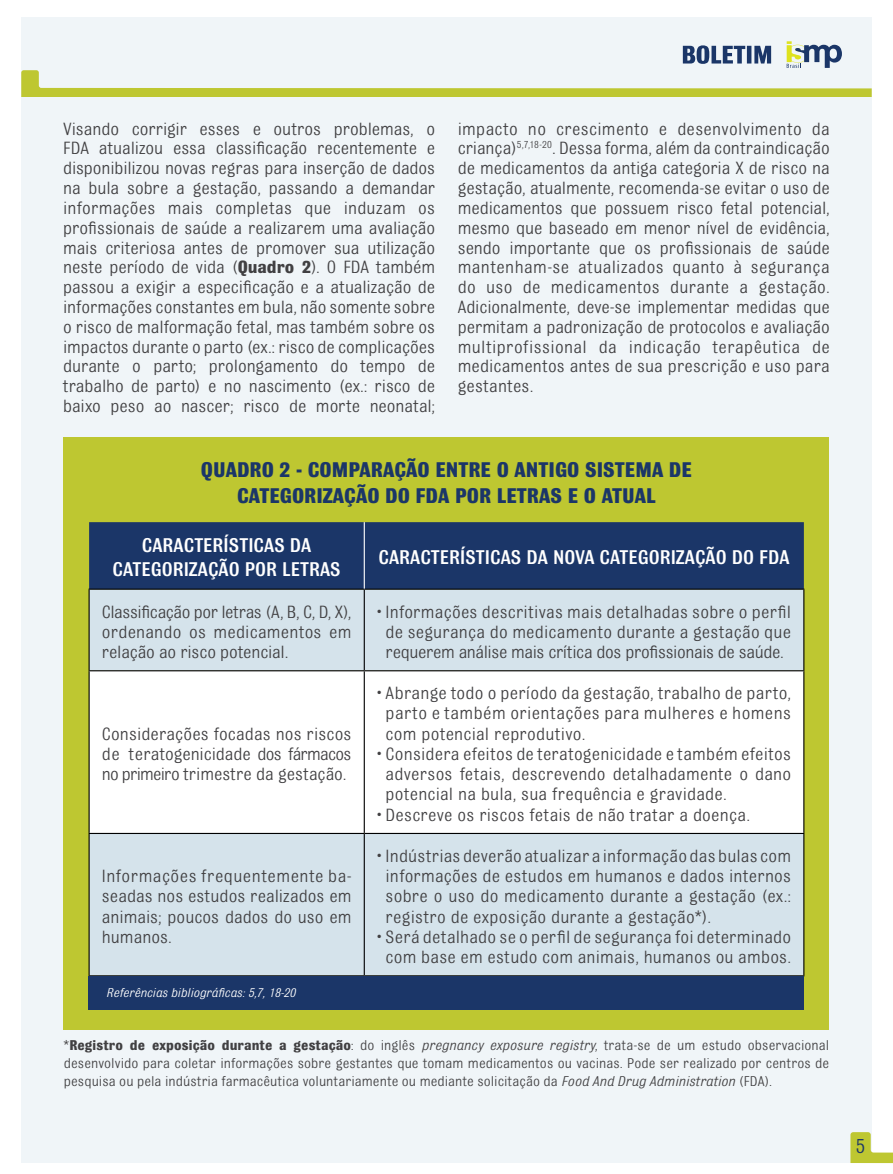
<style>
.page{position:relative;width:893px;height:1174px;background:#fff}
.page>*{position:absolute;margin:0;border:0;box-sizing:border-box;transform-origin:0 0}
.t1{font:700 22.5px/25.5px "Bulldog";color:#1b3668;text-align:center}
.t2{font:21.6px "Bulldog";color:#1b3668}
.t3{font:500 21px/24px "Bulldog";color:#fff;text-align:center}
.t4{font:18.75px/19.8px "Bulldog";letter-spacing:.01em;color:#414042;text-align:justify}
.t5{font:15px/18px "Bulldog";letter-spacing:.005em;color:#414042;text-align:justify}
.t6{font:italic 13.5px "Bulldog";color:#fff}
.s1{font-weight:700}
.s2{font-style:italic}
</style>
<div class="page">
<div style="left:21px;top:18px;width:851px;height:1145px;background:#f0f5f8"></div>
<svg style="left:21px;top:41px;width:851px;height:56px"></svg>
<svg style="left:850px;top:1132px;width:43px;height:31px"></svg>
<div style="left:64px;top:437px;width:765px;height:592px;background:#bec731"></div>
<div style="left:89px;top:522px;width:715px;height:66px;background:#1b3668"></div>
<div style="left:90px;top:590px;width:713px;height:385px;background:#d5e3eb"></div>
<div style="left:90px;top:671px;width:713px;height:162px;background:#fff"></div>
<hr style="left:89px;top:975px;width:275px;height:1px;background:#000">
<hr style="left:364px;top:975px;width:440px;height:1px;background:#000">
<hr style="left:89px;top:588px;width:275px;height:2px;background:#000">
<hr style="left:89px;top:590px;width:1px;height:80px;background:#000">
<hr style="left:364px;top:588px;width:440px;height:2px;background:#000">
<hr style="left:364px;top:590px;width:1px;height:80px;background:#000">
<hr style="left:803px;top:590px;width:1px;height:80px;background:#000">
<hr style="left:89px;top:670px;width:275px;height:1px;background:#000">
<hr style="left:89px;top:671px;width:1px;height:162px;background:#000">
<hr style="left:364px;top:670px;width:440px;height:1px;background:#000">
<hr style="left:364px;top:671px;width:1px;height:162px;background:#000">
<hr style="left:803px;top:671px;width:1px;height:162px;background:#000">
<hr style="left:89px;top:833px;width:275px;height:1px;background:#000">
<hr style="left:89px;top:834px;width:1px;height:141px;background:#000">
<hr style="left:364px;top:833px;width:440px;height:1px;background:#000">
<hr style="left:364px;top:834px;width:1px;height:141px;background:#000">
<hr style="left:803px;top:834px;width:1px;height:141px;background:#000">
<hr style="left:364px;top:522px;width:1px;height:66px;background:#fff">
<div style="left:89px;top:976px;width:715px;height:34px;background:#1b3668"></div>
<p class="t4" style="left:63px;top:119px;width:374px">Visando corrigir esses e outros problemas, o FDA atualizou essa classificação recentemente e disponibilizou novas regras para inserção de dados na bula sobre a gestação, passando a demandar informações mais completas que induzam os profissionais de saúde a realizarem uma avaliação mais criteriosa antes de promover sua utilização neste período de vida (<span class="s1">Quadro 2</span>). O FDA também passou a exigir a especificação e a atualização de informações constantes em bula, não somente sobre o risco de malformação fetal, mas também sobre os impactos durante o parto (ex.: risco de complicações durante o parto; prolongamento do tempo de trabalho de parto) e no nascimento (ex.: risco de baixo peso ao nascer; risco de morte neonatal;</p>
<p class="t4" style="left:458px;top:119px;width:374px">impacto no crescimento e desenvolvimento da criança)<sup>5,7,18-20</sup>. Dessa forma, além da contraindicação de medicamentos da antiga categoria X de risco na gestação, atualmente, recomenda-se evitar o uso de medicamentos que possuem risco fetal potencial, mesmo que baseado em menor nível de evidência, sendo importante que os profissionais de saúde mantenham-se atualizados quanto à segurança do uso de medicamentos durante a gestação.<br>Adicionalmente, deve-se implementar medidas que permitam a padronização de protocolos e avaliação multiprofissional da indicação terapêutica de medicamentos antes de sua prescrição e uso para gestantes.</p>
<p class="t1" style="left:201px;top:457px;width:493px">QUADRO 2 - COMPARAÇÃO ENTRE O ANTIGO SISTEMA DE<br>CATEGORIZAÇÃO DO FDA POR LETRAS E O ATUAL</p>
<p class="t3" style="left:113px;top:533px;width:230px">CARACTERÍSTICAS DA<br>CATEGORIZAÇÃO POR LETRAS</p>
<p class="t3" style="left:378px;top:545px;width:413px">CARACTERÍSTICAS DA NOVA CATEGORIZAÇÃO DO FDA</p>
<p class="t4" style="left:102px;top:601px;width:251px;line-height:20.2px">Classificação por letras (A, B, C, D, X), ordenando os medicamentos em relação ao risco potencial.</p>
<p class="t4" style="left:377px;top:601px;width:416px;line-height:20.2px;text-align:center">• Informações descritivas mais detalhadas sobre o perfil de segurança do medicamento durante a gestação que requerem análise mais crítica dos profissionais de saúde.</p>
<p class="t4" style="left:102px;top:723px;width:251px;line-height:20.2px">Considerações focadas nos riscos de teratogenicidade dos fármacos no primeiro trimestre da gestação.</p>
<p class="t4" style="left:102px;top:865px;width:251px;line-height:20.2px">Informações frequentemente ba&shy;seadas nos estudos realizados em animais; poucos dados do uso em humanos.</p>
<p class="t6" style="left:106px;top:985px;width:191px">Referências bibliográficas: 5,7, 18-20</p>
<p class="t4" style="left:386px;top:683px;width:407px;line-height:20.2px;text-indent:-9px">• Abrange todo o período da gestação, trabalho de parto, parto e também orientações para mulheres e homens com potencial reprodutivo.</p>
<p class="t4" style="left:386px;top:743px;width:407px;line-height:20.2px;text-indent:-9px">• Considera efeitos de teratogenicidade e também efeitos adversos fetais, descrevendo detalhadamente o dano potencial na bula, sua frequência e gravidade.</p>
<p class="t4" style="left:377px;top:804px;width:374px">• Descreve os riscos fetais de não tratar a doença.</p>
<p class="t4" style="left:386px;top:845px;width:407px;line-height:20.2px;text-indent:-9px">• Indústrias deverão atualizar a informação das bulas com informações de estudos em humanos e dados internos sobre o uso do medicamento durante a gestação (ex.: registro de exposição durante a gestação*).</p>
<p class="t4" style="left:377px;top:926px;width:416px;line-height:20.2px;text-align:center">• Será detalhado se o perfil de segurança foi determinado com base em estudo com animais, humanos ou ambos.</p>
<p class="t5" style="left:64px;top:1036px;width:767px">*<span class="s1">Registro de exposição durante a gestação</span>: do inglês <span class="s2">pregnancy exposure registry</span>, trata-se de um estudo observacional desenvolvido para coletar informações sobre gestantes que tomam medicamentos ou vacinas. Pode ser realizado por centros de pesquisa ou pela indústria farmacêutica voluntariamente ou mediante solicitação da <span class="s2">Food And Drug Administration</span> (FDA).</p>
<p class="t2" style="left:856px;top:1135px;width:11px">5</p>
</div>
